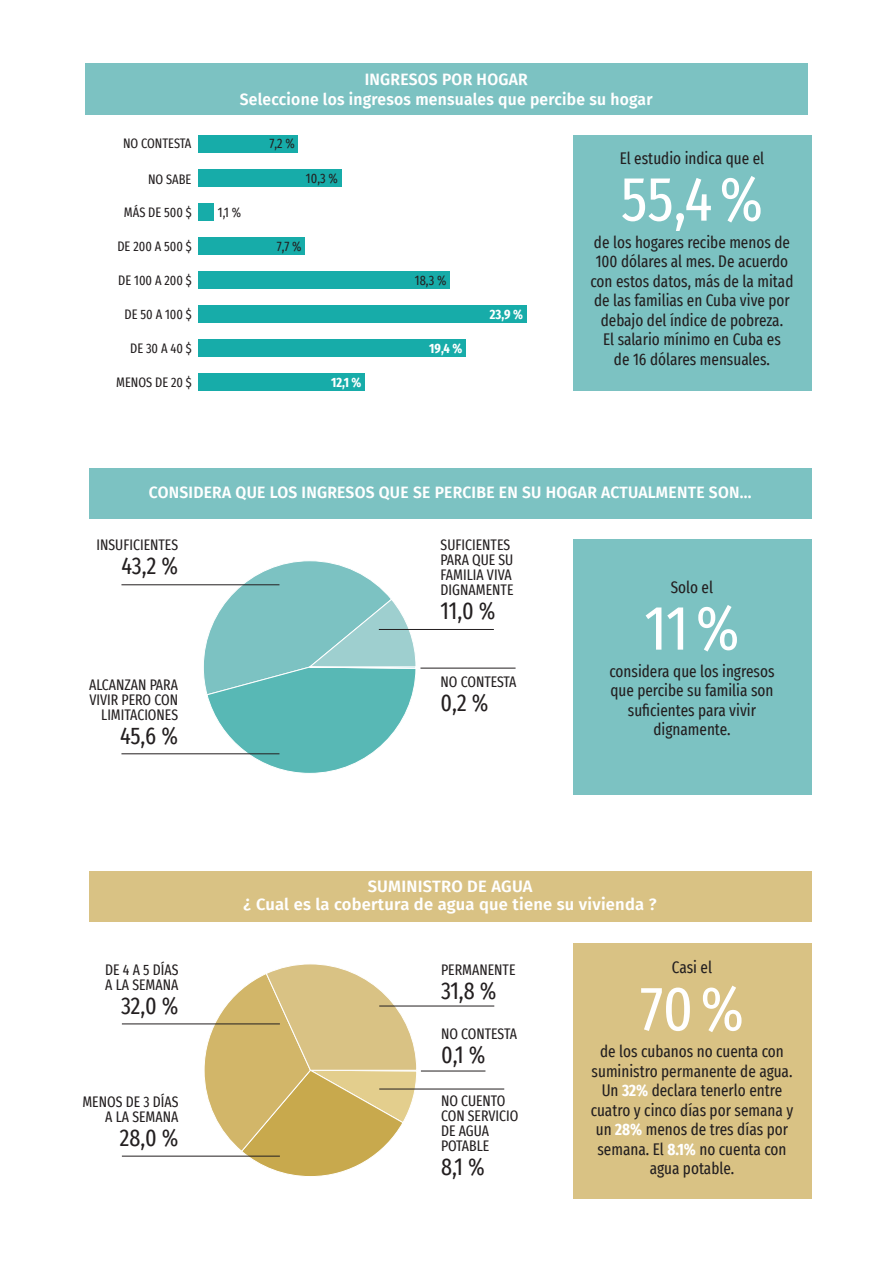
<style>
.page{position:relative;width:893px;height:1263px;background:#fff}
.page>*{position:absolute;margin:0;border:0;box-sizing:border-box;transform-origin:0 0}
.t1{font:extra-condensed 63px "Fira Sans";color:#fff}
.t2{font:extra-condensed 24px "Fira Sans";letter-spacing:-.01em;color:#231f20}
.t3{font:extra-condensed 16.5px/19.5px "Fira Sans";color:#231f20;text-align:center}
.t4{font:600 16.5px/19.5px "Fira Sans";letter-spacing:.015em;color:#fff;text-align:center;scale:.95 1}
.t5{font:600 16.5px/18px "Fira Sans";letter-spacing:.015em;color:#fff;text-align:center}
.t6{font:extra-condensed 15px/15px "Fira Sans";color:#231f20}
.t7{font:extra-condensed 13.5px "Fira Sans";color:#231f20}
.t8{font:700 extra-condensed 13.5px "Fira Sans";color:#fff}
.s1{font-weight:700;color:#fff}
</style>
<div class="page">
<div style="left:89px;top:871px;width:723px;height:51px;background:#d9c284"></div>
<div style="left:574px;top:135px;width:238px;height:256px;background:#7cc2c2"></div>
<div style="left:574px;top:539px;width:238px;height:256px;background:#7cc2c2"></div>
<div style="left:85px;top:64px;width:723px;height:51px;background:#7cc2c2"></div>
<svg style="left:203px;top:561px;width:213px;height:213px"></svg>
<hr style="left:121px;top:584px;width:158px;height:1px;background:#231f20">
<hr style="left:121px;top:753px;width:158px;height:1px;background:#231f20">
<hr style="left:379px;top:629px;width:115px;height:1px;background:#231f20">
<hr style="left:420px;top:668px;width:96px;height:1px;background:#231f20">
<div style="left:198px;top:135px;width:100px;height:18px;background:#17aca9"></div>
<div style="left:198px;top:170px;width:143px;height:17px;background:#17aca9"></div>
<div style="left:198px;top:204px;width:16px;height:17px;background:#17aca9"></div>
<div style="left:198px;top:237px;width:107px;height:18px;background:#17aca9"></div>
<div style="left:198px;top:272px;width:252px;height:17px;background:#17aca9"></div>
<div style="left:198px;top:305px;width:329px;height:18px;background:#17aca9"></div>
<div style="left:198px;top:340px;width:268px;height:17px;background:#17aca9"></div>
<div style="left:198px;top:374px;width:167px;height:17px;background:#17aca9"></div>
<hr style="left:421px;top:1071px;width:64px;height:1px;background:#231f20">
<div style="left:574px;top:943px;width:238px;height:256px;background:#d9c284"></div>
<svg style="left:203px;top:964px;width:214px;height:213px"></svg>
<hr style="left:379px;top:1006px;width:115px;height:1px;background:#231f20">
<hr style="left:379px;top:1089px;width:125px;height:1px;background:#231f20">
<hr style="left:122px;top:1023px;width:158px;height:1px;background:#231f20">
<hr style="left:122px;top:1156px;width:158px;height:1px;background:#231f20">
<div style="left:89px;top:468px;width:723px;height:50px;background:#7cc2c2"></div>
<p class="t7" style="left:123px;top:134px;width:70px">NO CONTESTA</p>
<p class="t7" style="left:148px;top:169px;width:45px">NO SABE</p>
<p class="t7" style="left:124px;top:202px;width:69px">MÁS DE 500 $</p>
<p class="t7" style="left:117px;top:236px;width:76px">DE 200 A 500 $</p>
<p class="t7" style="left:118px;top:270px;width:75px">DE 100 A 200 $</p>
<p class="t7" style="left:125px;top:304px;width:69px">DE 50 A 100 $</p>
<p class="t7" style="left:130px;top:338px;width:63px">DE 30 A 40 $</p>
<p class="t7" style="left:116px;top:372px;width:77px">MENOS DE 20 $</p>
<p class="t4" style="left:240px;top:69px;width:436px">INGRESOS POR HOGAR<br>Seleccione los ingresos mensuales que percibe su hogar</p>
<p class="t7" style="left:218px;top:202px;width:25px">1,1 %</p>
<p class="t7" style="left:269px;top:134px;width:27px">7,2 %</p>
<p class="t7" style="left:306px;top:168px;width:34px">10,3 %</p>
<p class="t7" style="left:277px;top:236px;width:26px">7,7 %</p>
<p class="t8" style="left:331px;top:371px;width:32px">12,1 %</p>
<p class="t7" style="left:415px;top:270px;width:33px">18,3 %</p>
<p class="t8" style="left:429px;top:337px;width:35px">19,4 %</p>
<p class="t8" style="left:490px;top:303px;width:35px">23,9 %</p>
<p class="t3" style="left:620px;top:148px;width:146px">El estudio indica que el</p>
<h1 class="t1" style="left:621px;top:151px;width:144px">55,4%</h1>
<p class="t3" style="left:590px;top:232px;width:204px">de los hogares recibe menos de<br>100 dólares al mes. De acuerdo con estos datos, más de la mitad de las familias en Cuba vive por debajo del índice de pobreza.<br>El salario mínimo en Cuba es<br>de 16 dólares mensuales.</p>
<p class="t4" style="left:149px;top:481px;width:636px">CONSIDERA QUE LOS INGRESOS QUE SE PERCIBE EN SU HOGAR ACTUALMENTE SON...</p>
<p class="t6" style="left:97px;top:537px;width:83px">INSUFICIENTES</p>
<h2 class="t2" style="left:122px;top:548px;width:58px">43,2 %</h2>
<p class="t6" style="left:89px;top:677px;width:90px;text-align:right">ALCANZAN PARA<br>VIVIR PERO CON<br>LIMITACIONES</p>
<h2 class="t2" style="left:120px;top:718px;width:60px">45,6 %</h2>
<p class="t6" style="left:105px;top:962px;width:75px">DE 4 A 5 DÍAS<br>A LA SEMANA</p>
<h2 class="t2" style="left:121px;top:988px;width:59px">32,0 %</h2>
<p class="t6" style="left:82px;top:1094px;width:98px;text-align:right">MENOS DE 3 DÍAS<br>A LA SEMANA</p>
<h2 class="t2" style="left:120px;top:1120px;width:60px">28,0 %</h2>
<p class="t6" style="left:441px;top:537px;width:74px">SUFICIENTES<br>PARA QUE SU<br>FAMILIA VIVA<br>DIGNAMENTE</p>
<h2 class="t2" style="left:441px;top:593px;width:56px">11,0 %</h2>
<p class="t6" style="left:441px;top:674px;width:78px">NO CONTESTA</p>
<h2 class="t2" style="left:441px;top:685px;width:49px">0,2 %</h2>
<p class="t3" style="left:671px;top:577px;width:44px">Solo el</p>
<h1 class="t1" style="left:644px;top:580px;width:97px">11%</h1>
<p class="t3" style="left:609px;top:661px;width:167px">considera que los ingresos que percibe su familia son suficientes para vivir dignamente.</p>
<p class="t5" style="left:244px;top:876px;width:414px">SUMINISTRO DE AGUA<br>¿ Cual es la cobertura de agua que tiene su vivienda ?</p>
<p class="t6" style="left:441px;top:962px;width:76px">PERMANENTE</p>
<h2 class="t2" style="left:441px;top:973px;width:57px">31,8 %</h2>
<p class="t6" style="left:441px;top:1026px;width:78px">NO CONTESTA</p>
<h2 class="t2" style="left:441px;top:1037px;width:46px">0,1 %</h2>
<p class="t6" style="left:441px;top:1093px;width:79px">NO CUENTO<br>CON SERVICIO<br>DE AGUA<br>POTABLE</p>
<h2 class="t2" style="left:441px;top:1149px;width:45px">8,1 %</h2>
<p class="t3" style="left:672px;top:957px;width:42px">Casi el</p>
<h1 class="t1" style="left:640px;top:961px;width:106px">70%</h1>
<p class="t3" style="left:591px;top:1041px;width:204px">de los cubanos no cuenta con suministro permanente de agua.<br>Un <span class="s1">32%</span> declara tenerlo entre cuatro y cinco días por semana y un <span class="s1">28%</span> menos de tres días por semana. El <span class="s1">8.1%</span> no cuenta con agua potable.</p>
</div>
